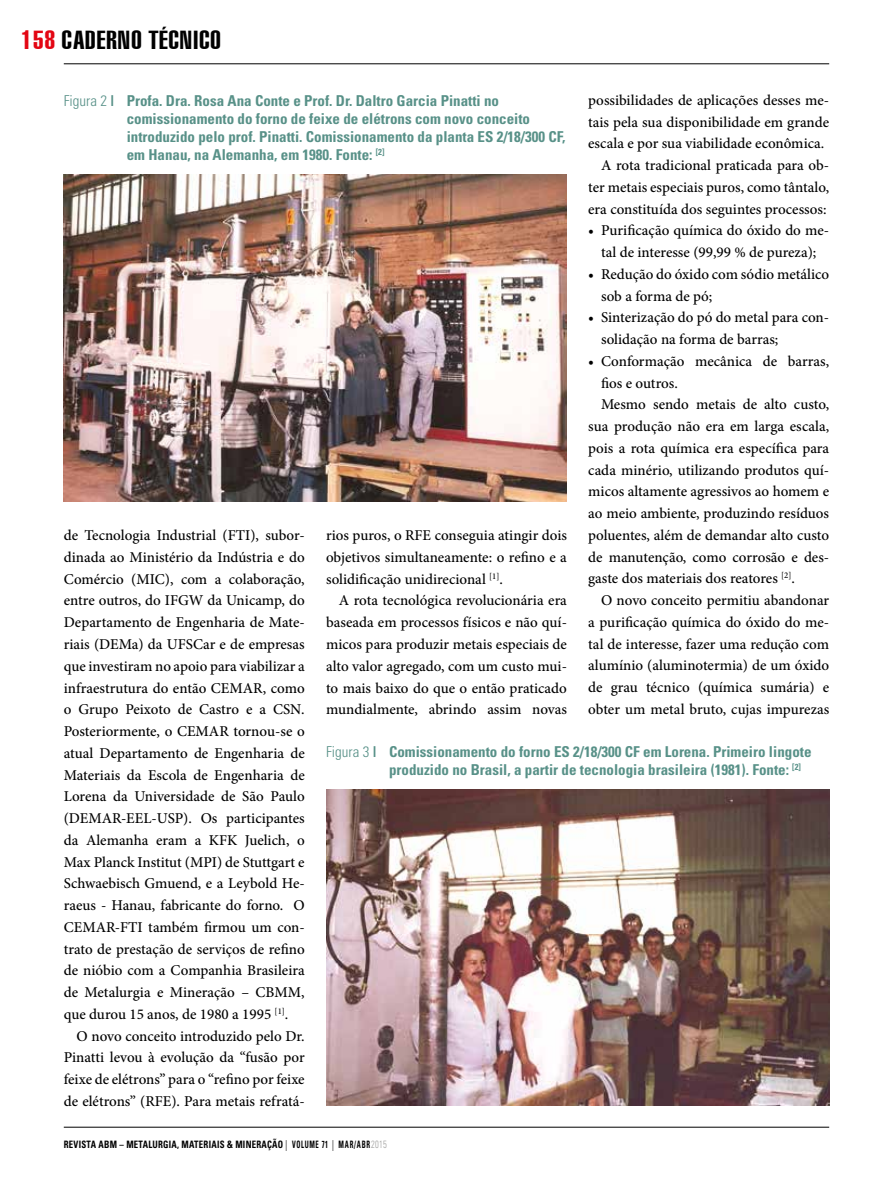
<style>
.page{position:relative;width:893px;height:1191px;background:#fff}
.page>*{position:absolute;margin:0;border:0;box-sizing:border-box;transform-origin:0 0}
.t1{font:900 extra-condensed 25.5px "Swiss 911 BT";letter-spacing:.02em;color:#000;scale:1.3 1}
.t2{font:500 15px/21.8px "Minion Pro";color:#000;text-align:justify}
.t3{font:700 condensed 15px/18px "Univers";color:#589188}
.t4{font:700 condensed 10.2px "Univers";letter-spacing:.03em;color:#000;scale:.86 1}
.s1{color:#e30613}
.s2{font-weight:300}
.s3{font-size:15.15px}
.s4{font-weight:300;font-size:10.5px;color:#9d9d9c}
</style>
<div class="page">
<hr style="left:64px;top:64px;width:765px;height:1px;background:#000">
<hr style="left:64px;top:1127px;width:765px;height:1px;background:#000">
<img style="left:326px;top:789px;width:503px;height:317px">
<img style="left:64px;top:175px;width:503px;height:326px">
<h1 class="t1" style="left:21px;top:26px;width:155px"><span class="s1">158</span> CADERNO TÉCNICO</h1>
<p class="t2" style="left:588px;top:89px;width:242px">possibilidades de aplicações desses me-</p>
<p class="t2" style="left:588px;top:111px;width:242px">tais pela sua disponibilidade em grande</p>
<p class="t2" style="left:588px;top:133px;width:238px">escala e por sua viabilidade econômica.</p>
<p class="t2" style="left:601px;top:154px;width:230px">A rota tradicional praticada para ob-</p>
<p class="t2" style="left:588px;top:176px;width:242px">ter metais especiais puros, como tântalo,</p>
<p class="t2" style="left:588px;top:198px;width:240px">era constituída dos seguintes processos:</p>
<p class="t2" style="left:588px;top:220px;width:242px;text-align:center">• Purificação química do óxido do me&shy;tal de interesse (99,99 % de pureza);</p>
<p class="t2" style="left:601px;top:263px;width:230px;text-indent:-13px">• Redução do óxido com sódio metálico sob a forma de pó;</p>
<p class="t2" style="left:601px;top:307px;width:230px;text-indent:-13px">• Sinterização do pó do metal para con&shy;solidação na forma de barras;</p>
<p class="t2" style="left:588px;top:350px;width:242px">• Conformação mecânica de barras,</p>
<p class="t2" style="left:601px;top:372px;width:78px">fios e outros.</p>
<p class="t2" style="left:601px;top:394px;width:230px">Mesmo sendo metais de alto custo,</p>
<p class="t2" style="left:588px;top:415px;width:242px">sua produção não era em larga escala,</p>
<p class="t2" style="left:588px;top:437px;width:242px">pois a rota química era específica para</p>
<p class="t2" style="left:588px;top:459px;width:242px">cada minério, utilizando produtos quí-</p>
<p class="t2" style="left:588px;top:481px;width:242px">micos altamente agressivos ao homem e</p>
<p class="t2" style="left:588px;top:502px;width:242px">ao meio ambiente, produzindo resíduos</p>
<p class="t2" style="left:588px;top:524px;width:242px">poluentes, além de demandar alto custo</p>
<p class="t2" style="left:588px;top:546px;width:242px">de manutenção, como corrosão e des-</p>
<p class="t2" style="left:588px;top:568px;width:208px">gaste dos materiais dos reatores <sup>[2]</sup>.</p>
<p class="t2" style="left:601px;top:589px;width:230px">O novo conceito permitiu abandonar</p>
<p class="t2" style="left:588px;top:611px;width:242px">a purificação química do óxido do me-</p>
<p class="t2" style="left:588px;top:633px;width:242px">tal de interesse, fazer uma redução com</p>
<p class="t2" style="left:588px;top:655px;width:242px">alumínio (aluminotermia) de um óxido</p>
<p class="t2" style="left:588px;top:676px;width:242px">de grau técnico (química sumária) e</p>
<p class="t2" style="left:588px;top:698px;width:242px">obter um metal bruto, cujas impurezas</p>
<p class="t3" style="left:389px;top:742px;width:424px;text-indent:-63px"><span class="s2">Figura 3</span> | Comissionamento do forno ES 2/18/300 CF em Lorena. Primeiro lingote produzido no Brasil, a partir de tecnologia brasileira (1981). Fonte: <sup>[2]</sup></p>
<p class="t3" style="left:127px;top:91px;width:440px;text-indent:-63px"><span class="s2">Figura 2</span> | Profa. Dra. Rosa Ana Conte e Prof. Dr. Daltro Garcia Pinatti no comissionamento do forno de feixe de elétrons com novo conceito introduzido pelo prof. Pinatti. Comissionamento da planta ES 2/18/300 CF, em Hanau, na Alemanha, em 1980. Fonte: <sup>[2]</sup></p>
<p class="t2" style="left:64px;top:524px;width:242px">de Tecnologia Industrial (FTI), subor&shy;dinada ao Ministério da Indústria e do Comércio (MIC), com a colaboração, entre outros, do IFGW da Unicamp, do Departamento de Engenharia de Mate&shy;riais (DEMa) da UFSCar e de empresas que investiram no apoio para viabilizar a infraestrutura do então CEMAR, como o Grupo Peixoto de Castro e a CSN.<br>Posteriormente, o CEMAR tornou-se o atual Departamento de Engenharia de Materiais da Escola de Engenharia de Lorena da Universidade de São Paulo (DEMAR-EEL-USP). Os participantes da Alemanha eram a KFK Juelich, o Max Planck Institut (MPI) de Stuttgart e Schwaebisch Gmuend, e a Leybold He&shy;raeus - Hanau, fabricante do forno. O CEMAR-FTI também firmou um con&shy;trato de prestação de serviços de refino de nióbio com a Companhia Brasileira de Metalurgia e Mineração – CBMM, que durou 15 anos, de 1980 a 1995 <sup>[1]</sup>.</p>
<p class="t2" style="left:64px;top:1025px;width:242px;text-indent:13px">O novo conceito introduzido pelo Dr.<br>Pinatti levou à evolução da “fusão por feixe de elétrons” para o “refino por feixe de elétrons” (RFE). Para metais refratá-</p>
<p class="t2" style="left:326px;top:524px;width:242px">rios puros, o RFE conseguia atingir dois objetivos simultaneamente: o refino e a solidificação unidirecional <sup>[1]</sup>.</p>
<p class="t2" style="left:326px;top:590px;width:242px;text-indent:13px">A rota tecnológica revolucionária era baseada em processos físicos e não quí&shy;micos para produzir metais especiais de alto valor agregado, com um custo mui&shy;to mais baixo do que o então praticado mundialmente, abrindo assim novas</p>
<p class="t4" style="left:64px;top:1138px;width:377px">REVISTA ABM – METALURGIA, MATERIAIS &amp; MINERAÇÃO <span class="s3">|</span> VOLUME 71 <span class="s3">|</span> MAR/ABR<span class="s4">2015</span></p>
</div>
